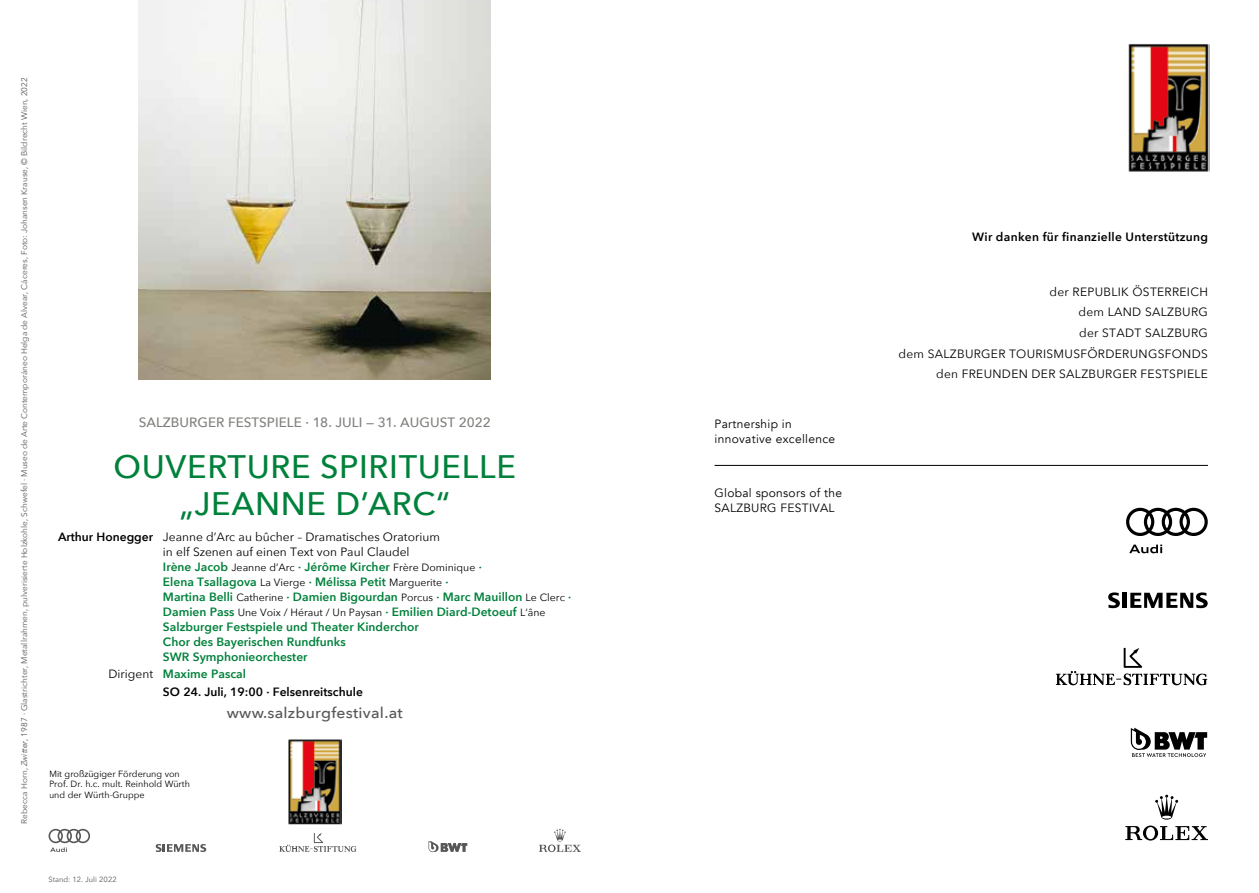
<style>
.page{position:relative;width:1259px;height:893px;background:#fff}
.page>*{position:absolute;margin:0;border:0;box-sizing:border-box;transform-origin:0 0}
.t1{font:500 32.55px/36.6px "Avenir Next";letter-spacing:.02em;color:#00813b;text-align:center}
.t2{font:500 15px "Avenir Next";letter-spacing:.015em;color:#575756;scale:1.06 1}
.t3{font:500 13.5px "Avenir Next";color:#82807c}
.t4{font:600 12px/15px "Avenir Next";color:#00813b}
.t5{font:12px/20.7px "Avenir Next";letter-spacing:.025em;color:#000;text-align:right}
.t6{font:12px/15px "Avenir";letter-spacing:.025em;color:#000}
.t7{font:600 12px/18px "Avenir Next";color:#000}
.t8{font:600 12px "Avenir Next";letter-spacing:.025em;color:#000}
.t9{font:9px/10.8px "Avenir Next";color:#000}
.t10{font:8.25px "Avenir Next";color:#575756}
.t11{font:7.5px "Avenir Next";color:#575756}
.s1{font-style:italic}
.s2{color:#000}
.s3{font-weight:400;color:#000}
.s4{font-weight:400;font-size:10.5px;color:#000}
.s5{font-weight:400}
.s6{color:#00813b}
</style>
<div class="page">
<hr style="left:714px;top:465px;width:494px;height:1px;background:#000">
<img style="left:1128px;top:44px;width:81px;height:128px">
<svg style="left:1130px;top:728px;width:77px;height:29px"></svg>
<svg style="left:1125px;top:795px;width:83px;height:45px"></svg>
<svg style="left:1108px;top:592px;width:99px;height:16px"></svg>
<svg style="left:1129px;top:545px;width:33px;height:8px"></svg>
<svg style="left:1126px;top:508px;width:81px;height:28px"></svg>
<svg style="left:1055px;top:648px;width:152px;height:37px"></svg>
<img style="left:288px;top:739px;width:54px;height:86px">
<img style="left:139px;top:0;width:352px;height:380px">
<svg style="left:49px;top:829px;width:41px;height:23px"></svg>
<svg style="left:539px;top:829px;width:42px;height:23px"></svg>
<svg style="left:156px;top:844px;width:50px;height:8px"></svg>
<svg style="left:428px;top:841px;width:39px;height:12px"></svg>
<svg style="left:279px;top:833px;width:77px;height:19px"></svg>
<p class="t10" style="left:17px;top:824px;width:748px;rotate:-90deg">Rebecca Horn, <span class="s1">Zwitter</span>, 1987 · Glastrichter, Metallrahmen, pulverisierte Holzkohle, Schwefel · Museo de Arte Contemporáneo Helga de Alvear, Cáceres, Foto: Johansen Krause, © Bildrecht Wien, 2022</p>
<p class="t3" style="left:139px;top:411px;width:353px">SALZBURGER FESTSPIELE · 18. JULI — 31. AUGUST 2022</p>
<h1 class="t1" style="left:114px;top:447px;width:404px">OUVERTURE SPIRITUELLE „JEANNE D’ARC“</h1>
<p class="t4" style="left:163px;top:529px;width:410px;text-indent:-105px"><span class="s2">Arthur Honegger</span> <span class="s3">Jeanne d’Arc au bûcher – Dramatisches Oratorium<br>in elf Szenen auf einen Text von Paul Claudel<br></span>Irène Jacob <span class="s4">Jeanne d’Arc</span> · Jérôme Kircher <span class="s4">Frère Dominique</span> ·<br>Elena Tsallagova <span class="s4">La Vierge</span> · Mélissa Petit <span class="s4">Marguerite</span> ·<br>Martina Belli <span class="s4">Catherine</span> · Damien Bigourdan <span class="s4">Porcus</span> · Marc Mauillon <span class="s4">Le Clerc</span> · Damien Pass <span class="s4">Une Voix / Héraut / Un Paysan</span> · Emilien Diard-Detoeuf <span class="s4">L‘âne </span>Salzburger Festspiele und Theater Kinderchor<br>Chor des Bayerischen Rundfunks<br>SWR Symphonieorchester</p>
<p class="t7" style="left:163px;top:664px;width:201px;text-indent:-54px"><span class="s5">Dirigent</span> <span class="s6">Maxime Pascal<br></span>SO 24. Juli, 19:00 · Felsenreitschule</p>
<p class="t9" style="left:49px;top:768px;width:142px">Mit großzügiger Förderung von<br>Prof. Dr. h.c. mult. Reinhold Würth und der Würth-Gruppe</p>
<p class="t2" style="left:227px;top:700px;width:167px">www.salzburgfestival.at</p>
<p class="t11" style="left:48px;top:873px;width:70px">Stand: 12. Juli 2022</p>
<p class="t6" style="left:714px;top:416px;width:122px">Partnership in innovative excellence</p>
<p class="t6" style="left:714px;top:485px;width:129px">Global sponsors of the<br>SALZBURG FESTIVAL</p>
<p class="t8" style="left:972px;top:226px;width:237px">Wir danken für finanzielle Unterstützung</p>
<p class="t5" style="left:898px;top:281px;width:311px">der REPUBLIK ÖSTERREICH<br>dem LAND SALZBURG<br>der STADT SALZBURG<br>dem SALZBURGER TOURISMUSFÖRDERUNGSFONDS den FREUNDEN DER SALZBURGER FESTSPIELE</p>
</div>
